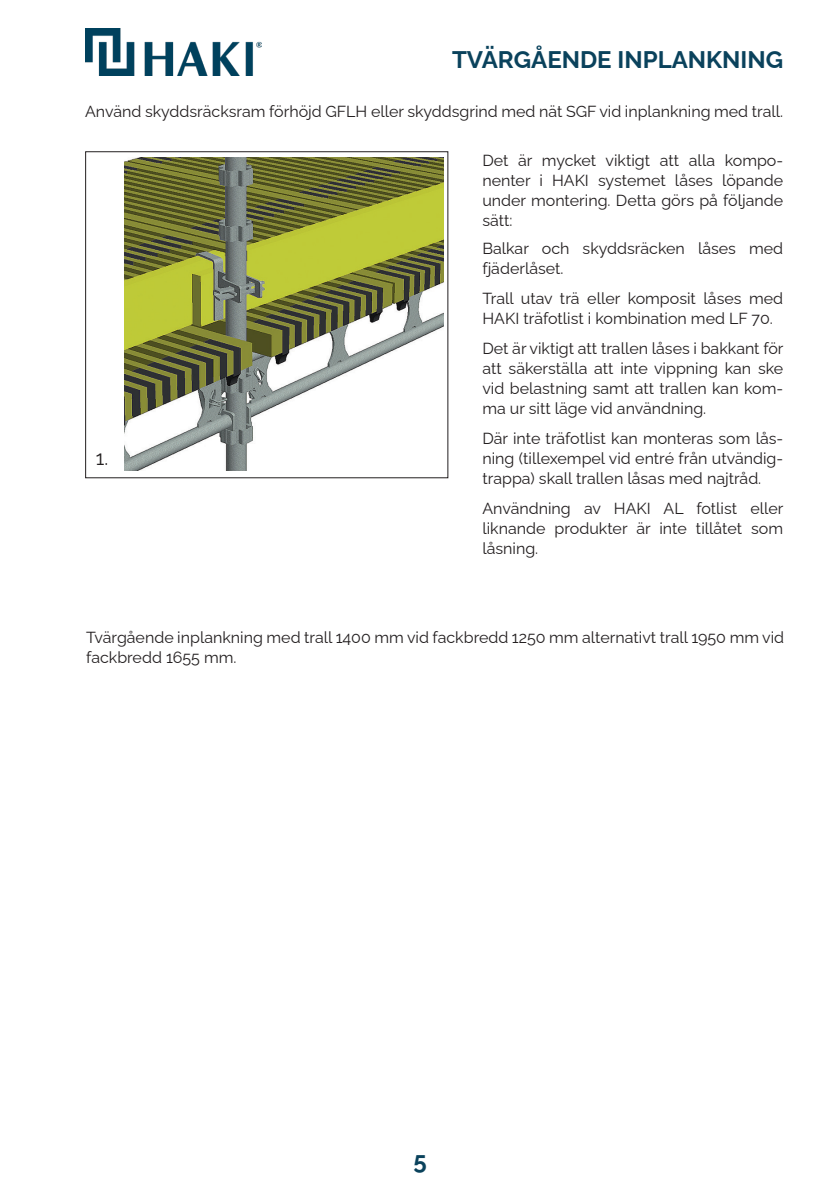
<style>
.page{position:relative;width:840px;height:1191px;background:#fff}
.page>*{position:absolute;margin:0;border:0;box-sizing:border-box;transform-origin:0 0}
.t1{font:700 24px "Raleway";color:#0a425c}
.t2{font:20px "Raleway";color:#231f20}
.t3{font:16px/20px "Raleway";color:#231f20;text-align:justify}
</style>
<div class="page">
<img style="left:85px;top:28px;width:176px;height:48px">
<div style="left:85px;top:151px;width:363px;height:327px;border:1px solid #231f20"></div>
<img style="left:125px;top:157px;width:318px;height:314px">
<h1 class="t1" style="left:452px;top:40px;width:332px">TVÄRGÅENDE INPLANKNING</h1>
<p class="t3" style="left:85px;top:100px;width:699px">Använd skyddsräcksram förhöjd GFLH eller skyddsgrind med nät SGF vid inplankning med trall.</p>
<p class="t3" style="left:482px;top:149px;width:302px">Det är mycket viktigt att alla kompo&shy;nenter i HAKI systemet låses löpande under montering. Detta görs på följande sätt:</p>
<p class="t3" style="left:482px;top:237px;width:302px">Balkar och skyddsräcken låses med fjäderlåset.</p>
<p class="t3" style="left:482px;top:287px;width:302px">Trall utav trä eller komposit låses med<br>HAKI träfotlist i kombination med LF 70.</p>
<p class="t3" style="left:482px;top:337px;width:302px">Det är viktigt att trallen låses i bakkant för att säkerställa att inte vippning kan ske vid belastning samt att trallen kan kom&shy;ma ur sitt läge vid användning.</p>
<p class="t3" style="left:482px;top:427px;width:302px">Där inte träfotlist kan monteras som lås&shy;ning (tillexempel vid entré från utvändig&shy;trappa) skall trallen låsas med najtråd.</p>
<p class="t3" style="left:482px;top:497px;width:302px">Användning av HAKI AL fotlist eller liknande produkter är inte tillåtet som låsning.</p>
<p class="t2" style="left:96px;top:442px;width:14px">1.</p>
<p class="t3" style="left:86px;top:625px;width:699px">Tvärgående inplankning med trall 1400 mm vid fackbredd 1250 mm alternativt trall 1950 mm vid fackbredd 1655 mm.</p>
<h1 class="t1" style="left:413px;top:1141px;width:15px">5</h1>
</div>
